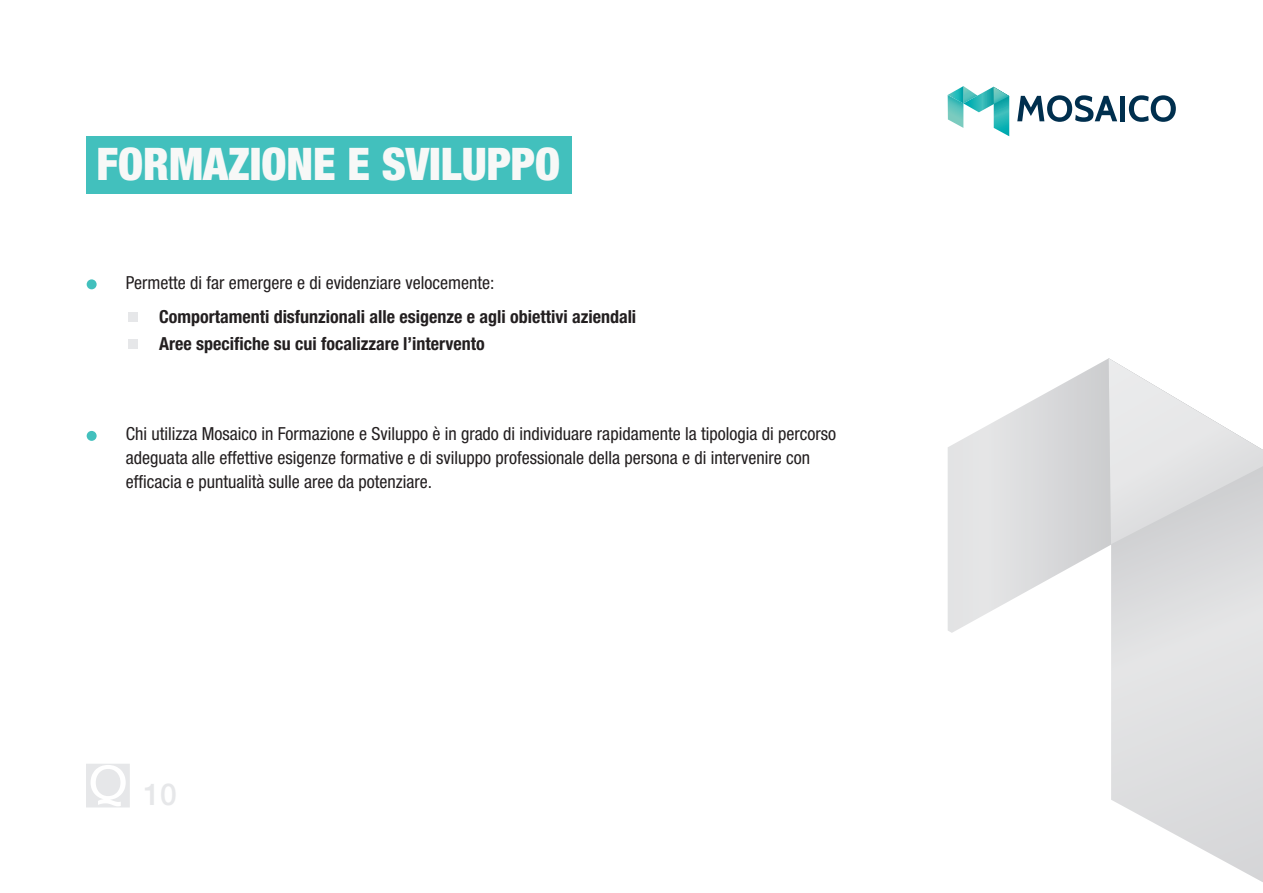
<style>
.page{position:relative;width:1263px;height:893px;background:#fff}
.page>*{position:absolute;margin:0;border:0;box-sizing:border-box;transform-origin:0 0}
.t1{font:900 condensed 45px "Helvetica Neue LT Std";color:#f7f8f7}
.t2{font:500 30px "Helvetica Neue";color:#e6e7e9}
.t3{font:condensed 18px/24px "Helvetica Neue LT Std";color:#231f20}
.t4{font:700 condensed 18px/27px "Helvetica Neue LT Std";color:#231f20}
</style>
<div class="page">
<svg style="left:948px;top:86px;width:61px;height:50px"></svg>
<svg style="left:1017px;top:95px;width:100px;height:27px"></svg>
<div style="left:1120px;top:96px;width:5px;height:25px;background:#002f4e"></div>
<svg style="left:1129px;top:95px;width:47px;height:27px"></svg>
<svg style="left:86px;top:764px;width:44px;height:43px"></svg>
<div style="left:87px;top:279px;width:10px;height:10px;background:#42c0bd;border-radius:50%"></div>
<div style="left:87px;top:431px;width:10px;height:10px;background:#42c0bd;border-radius:50%"></div>
<div style="left:86px;top:136px;width:485px;height:58px;background:#42c0bd"></div>
<svg style="left:948px;top:358px;width:161px;height:275px"></svg>
<svg style="left:1109px;top:544px;width:154px;height:338px;background:#e2e2e3"></svg>
<svg style="left:1109px;top:358px;width:154px;height:186px"></svg>
<div style="left:128px;top:312px;width:9px;height:9px;background:#e6e7e9"></div>
<div style="left:128px;top:339px;width:9px;height:9px;background:#e6e7e9"></div>
<h1 class="t1" style="left:97px;top:137px;width:465px">FORMAZIONE E SVILUPPO</h1>
<p class="t3" style="left:126px;top:270px;width:370px">Permette di far emergere e di evidenziare velocemente:</p>
<p class="t4" style="left:159px;top:303px;width:479px">Comportamenti disfunzionali alle esigenze e agli obiettivi aziendali<br>Aree specifiche su cui focalizzare l’intervento</p>
<p class="t3" style="left:126px;top:422px;width:712px">Chi utilizza Mosaico in Formazione e Sviluppo è in grado di individuare rapidamente la tipologia di percorso adeguata alle effettive esigenze formative e di sviluppo professionale della persona e di intervenire con efficacia e puntualità sulle aree da potenziare.</p>
<h2 class="t2" style="left:143px;top:770px;width:35px">10</h2>
</div>
